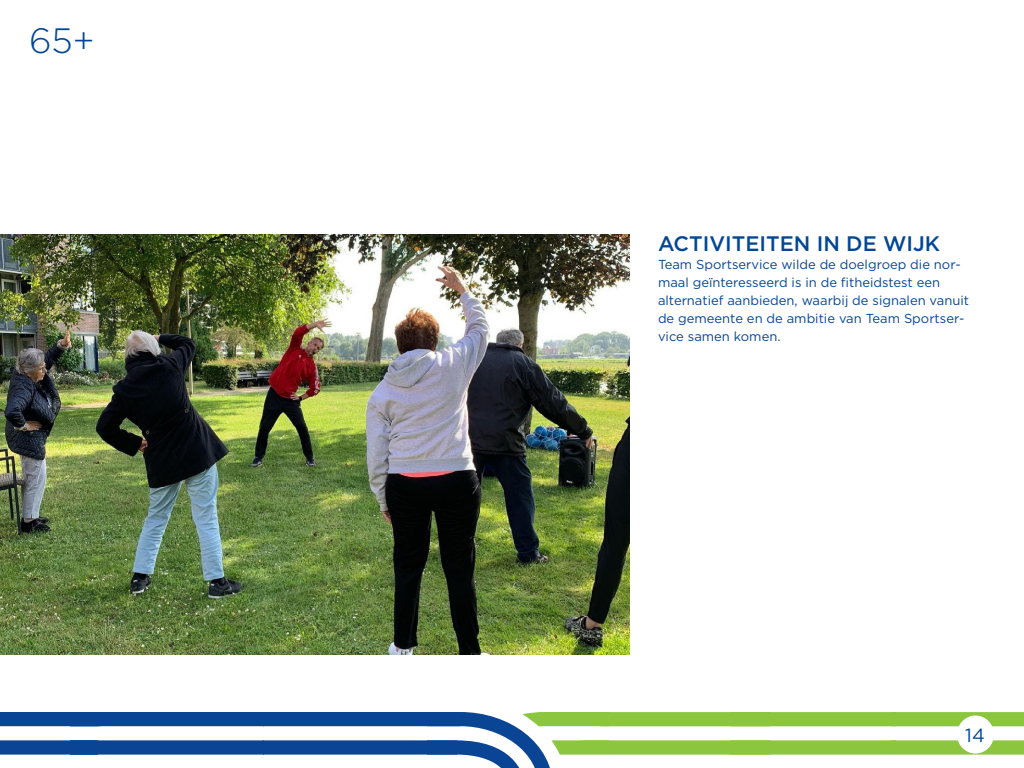
<style>
.page{position:relative;width:1024px;height:768px;background:#fff}
.page>*{position:absolute;margin:0;border:0;box-sizing:border-box;transform-origin:0 0}
.kop_blauw{font:300 35.2px "Gotham";color:#034694}
.Hoogtepunt_titel{font:500 21px "Gotham";color:#034694}
.t1{font:19px "Gotham";color:#034694}
.introotje{font:13px/18px "Gotham";color:#034694}
</style>
<div class="page">
<div style="left:0;top:740px;width:97px;height:15px;background:#094594"></div>
<div style="left:0;top:712px;width:101px;height:14px;background:#094594"></div>
<svg style="left:70px;top:726px;width:28px;height:1px"></svg>
<div style="left:70px;top:740px;width:194px;height:15px;background:#094594"></div>
<div style="left:70px;top:712px;width:194px;height:14px;background:#094594"></div>
<svg style="left:427px;top:712px;width:597px;height:56px"></svg>
<div style="left:264px;top:740px;width:193px;height:15px;background:#094594"></div>
<div style="left:264px;top:712px;width:196px;height:14px;background:#094594"></div>
<div style="left:957px;top:716px;width:37px;height:38px;background:#fff;border-radius:50%"></div>
<img style="left:0;top:234px;width:630px;height:421px">
<p class="kop_blauw" style="left:29px;top:18px;width:67px">65+</p>
<p class="Hoogtepunt_titel" style="left:658px;top:230px;width:284px">ACTIVITEITEN IN DE WIJK</p>
<p class="introotje" style="left:658px;top:255px;width:313px">Team Sportservice wilde de doelgroep die nor&shy;maal geïnteresseerd is in de fitheidstest een alternatief aanbieden, waarbij de signalen vanuit de gemeente en de ambitie van Team Sportser&shy;vice samen komen.</p>
<h3 class="t1" style="left:965px;top:723px;width:21px">14</h3>
</div>
